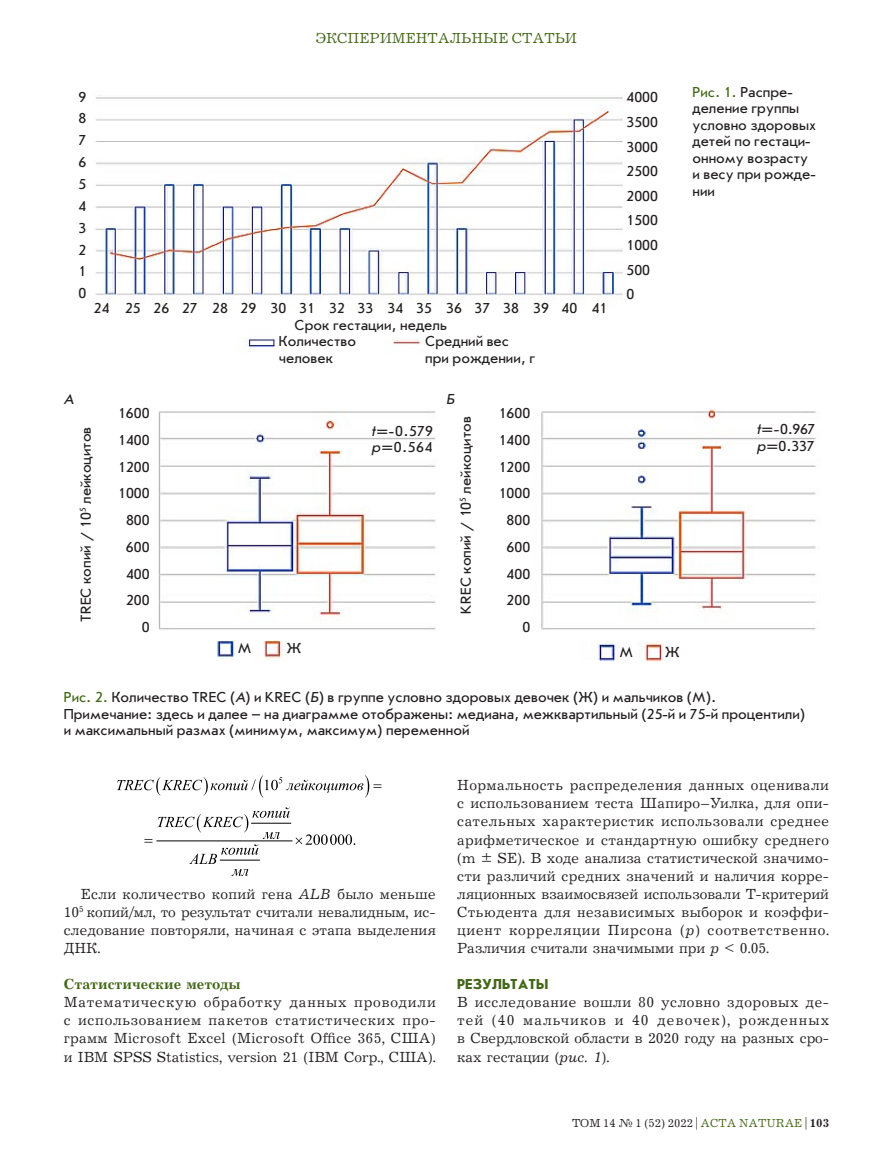
<style>
.page{position:relative;width:893px;height:1170px;background:#fff}
.page>*{position:absolute;margin:0;border:0;box-sizing:border-box;transform-origin:0 0}
.Текст_без_Отступа{font:15px/18px "Journal";color:#231f20;text-align:justify}
.Подпись_Фото{font:15px/16.5px "Journal Sans C";color:#231f20}
.Текст{font:15px/18px "Journal";letter-spacing:.01em;color:#231f20;text-align:justify}
.t1{font:15px "Journal C";color:#436718}
.subhead2{font:700 15px "Journal";color:#436718}
.subhead1{font:700 15px "Journal Sans C";color:#436718}
.Подпись_Фото-2{font:italic 15px "Journal Sans C";color:#231f20}
.t2{font:12px "Journal C";color:#231f20}
.s1{color:#436718}
.s2{font-style:italic}
.s3{font-weight:700}
</style>
<div class="page">
<svg style="left:117px;top:775px;width:264px;height:22px"></svg>
<hr style="left:251px;top:822px;width:40px;height:1px;background:#000">
<hr style="left:220px;top:859px;width:40px;height:1px;background:#000">
<hr style="left:156px;top:840px;width:136px;height:1px;background:#000">
<svg style="left:158px;top:807px;width:132px;height:31px"></svg>
<svg style="left:189px;top:844px;width:69px;height:31px"></svg>
<svg style="left:144px;top:839px;width:8px;height:3px"></svg>
<svg style="left:296px;top:834px;width:59px;height:10px"></svg>
<img style="left:95px;top:97px;width:528px;height:255px">
<img style="left:158px;top:409px;width:658px;height:253px">
<p class="t1" style="left:316px;top:31px;width:263px">ЭКСПЕРИМЕНТАЛЬНЫЕ СТАТЬИ</p>
<p class="Подпись_Фото" style="left:78px;top:89px;width:9px">9</p>
<p class="Подпись_Фото" style="left:78px;top:111px;width:9px">8</p>
<p class="Подпись_Фото" style="left:78px;top:132px;width:9px">7</p>
<p class="Подпись_Фото" style="left:78px;top:154px;width:9px">6</p>
<p class="Подпись_Фото" style="left:78px;top:176px;width:9px">5</p>
<p class="Подпись_Фото" style="left:78px;top:198px;width:9px">4</p>
<p class="Подпись_Фото" style="left:78px;top:220px;width:9px">3</p>
<p class="Подпись_Фото" style="left:78px;top:242px;width:9px">2</p>
<p class="Подпись_Фото" style="left:78px;top:263px;width:9px">1</p>
<p class="Подпись_Фото" style="left:78px;top:285px;width:9px">0</p>
<p class="Подпись_Фото" style="left:94px;top:300px;width:515px">24 25 26 27 28 29 30 31 32 33 34 35 36 37 38 39 40 41</p>
<p class="Подпись_Фото" style="left:279px;top:333px;width:79px">Количество человек</p>
<p class="Подпись_Фото" style="left:425px;top:333px;width:112px">Средний вес при рождении, г</p>
<p class="Подпись_Фото" style="left:295px;top:317px;width:154px">Срок гестации, недель</p>
<p class="Подпись_Фото" style="left:626px;top:90px;width:33px">4000</p>
<p class="Подпись_Фото" style="left:626px;top:114px;width:33px">3500</p>
<p class="Подпись_Фото" style="left:626px;top:139px;width:33px">3000</p>
<p class="Подпись_Фото" style="left:626px;top:163px;width:33px">2500</p>
<p class="Подпись_Фото" style="left:626px;top:188px;width:33px">2000</p>
<p class="Подпись_Фото" style="left:626px;top:212px;width:33px">1500</p>
<p class="Подпись_Фото" style="left:626px;top:237px;width:33px">1000</p>
<p class="Подпись_Фото" style="left:626px;top:262px;width:25px">500</p>
<p class="Подпись_Фото" style="left:626px;top:286px;width:9px">0</p>
<p class="Подпись_Фото" style="left:692px;top:84px;width:125px"><span class="s1">Рис. 1.</span> Распре&shy;деление группы условно здоровых детей по гестаци&shy;онному возрасту и весу при рожде&shy;нии</p>
<p class="Подпись_Фото-2" style="left:64px;top:391px;width:11px">А</p>
<p class="Подпись_Фото-2" style="left:446px;top:391px;width:10px">Б</p>
<p class="Подпись_Фото" style="left:78px;top:621px;width:196px;rotate:-90deg">TREC копий / 10<sup>5</sup> лейкоцитов</p>
<p class="Подпись_Фото" style="left:118px;top:405px;width:33px">1600</p>
<p class="Подпись_Фото" style="left:118px;top:432px;width:33px">1400</p>
<p class="Подпись_Фото" style="left:118px;top:459px;width:33px">1200</p>
<p class="Подпись_Фото" style="left:118px;top:485px;width:33px">1000</p>
<p class="Подпись_Фото" style="left:126px;top:512px;width:25px">800</p>
<p class="Подпись_Фото" style="left:126px;top:539px;width:25px">600</p>
<p class="Подпись_Фото" style="left:126px;top:565px;width:25px">400</p>
<p class="Подпись_Фото" style="left:126px;top:592px;width:25px">200</p>
<p class="Подпись_Фото" style="left:142px;top:619px;width:9px">0</p>
<p class="Подпись_Фото" style="left:499px;top:405px;width:33px">1600</p>
<p class="Подпись_Фото" style="left:499px;top:432px;width:33px">1400</p>
<p class="Подпись_Фото" style="left:499px;top:459px;width:33px">1200</p>
<p class="Подпись_Фото" style="left:499px;top:485px;width:33px">1000</p>
<p class="Подпись_Фото" style="left:507px;top:512px;width:25px">800</p>
<p class="Подпись_Фото" style="left:507px;top:539px;width:25px">600</p>
<p class="Подпись_Фото" style="left:507px;top:565px;width:25px">400</p>
<p class="Подпись_Фото" style="left:507px;top:592px;width:25px">200</p>
<p class="Подпись_Фото" style="left:522px;top:619px;width:9px">0</p>
<p class="Подпись_Фото" style="left:371px;top:423px;width:63px"><span class="s2">t</span>=-0.579 <span class="s2">p</span>=0.564</p>
<p class="Подпись_Фото" style="left:458px;top:613px;width:199px;rotate:-90deg">KREC копий / 10<sup>5</sup> лейкоцитов</p>
<p class="Подпись_Фото" style="left:757px;top:421px;width:60px"><span class="s2">t=-</span>0.967</p>
<p class="Подпись_Фото" style="left:757px;top:438px;width:59px"><span class="s2">p=</span>0.337</p>
<p class="Подпись_Фото" style="left:238px;top:640px;width:15px">М</p>
<p class="Подпись_Фото" style="left:287px;top:640px;width:16px">Ж</p>
<p class="Подпись_Фото" style="left:619px;top:644px;width:15px">М</p>
<p class="Подпись_Фото" style="left:665px;top:644px;width:16px">Ж</p>
<p class="Подпись_Фото" style="left:64px;top:689px;width:654px"><span class="s1">Рис. 2.</span> Количество TREC (<span class="s2">А</span>) и KREC (<span class="s2">Б</span>) в группе условно здоровых девочек (Ж) и мальчиков (М).</p>
<p class="Подпись_Фото" style="left:64px;top:706px;width:743px">Примечание: здесь и далее – на диаграмме отображены: медиана, межквартильный (25-й и 75-й процентили) и максимальный размах (минимум, максимум) переменной</p>
<p class="Текст" style="left:64px;top:885px;width:374px;text-indent:17px">Если количество копий гена <span class="s2">ALB</span> было меньше 10<sup>5</sup> копий/мл, то результат считали невалидным, ис&shy;следование повторяли, начиная с этапа выделения ДНК.</p>
<p class="subhead2" style="left:64px;top:975px;width:178px">Статистические методы</p>
<p class="Текст_без_Отступа" style="left:64px;top:993px;width:374px">Математическую обработку данных проводили с использованием пакетов статистических про&shy;грамм Microsoft Excel (Microsoft Office 365, США) и IBM SPSS Statistics, version 21 (IBM Corp., США).</p>
<p class="Текст_без_Отступа" style="left:457px;top:777px;width:374px">Нормальность распределения данных оценивали с использованием теста Шапиро–Уилка, для опи&shy;сательных характеристик использовали среднее арифметическое и стандартную ошибку среднего (m ± SE). В ходе анализа статистической значимо&shy;сти различий средних значений и наличия корре&shy;ляционных взаимосвязей использовали Т-критерий Стьюдента для независимых выборок и коэффи&shy;циент корреляции Пирсона (<span class="s2">p</span>) соответственно.<br>Различия считали значимыми при <span class="s2">p</span> &lt; 0.05.</p>
<p class="subhead1" style="left:457px;top:976px;width:93px">РЕЗУЛЬТАТЫ</p>
<p class="Текст_без_Отступа" style="left:457px;top:993px;width:374px">В исследование вошли 80 условно здоровых де&shy;тей (40 мальчиков и 40 девочек), рожденных в Свердловской области в 2020 году на разных сро&shy;ках гестации (<span class="s2">рис. 1</span>).</p>
<p class="t2" style="left:572px;top:1116px;width:259px">ТОМ 14 № 1 (52) 2022 | <span class="s1">ACTA NATURAE</span> | <span class="s3">103</span></p>
</div>
